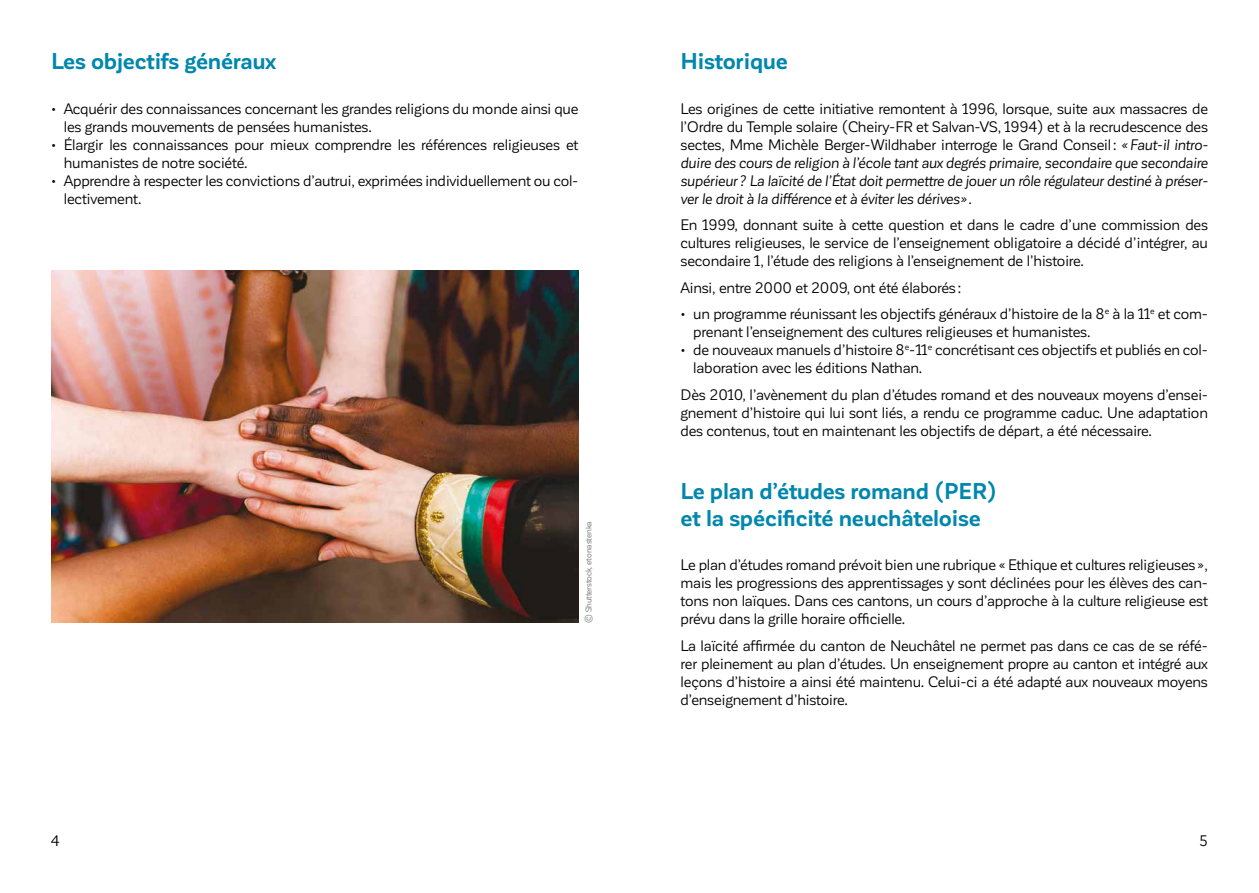
<style>
.page{position:relative;width:1259px;height:893px;background:#fff}
.page>*{position:absolute;margin:0;border:0;box-sizing:border-box;transform-origin:0 0}
.t1{font:700 22.5px/27px "Corporative Sans";letter-spacing:-.01em;color:#0087ad}
.t2{font:15px/18px "Corporative Sans";letter-spacing:-.01em;color:#000}
.t3{font:italic 15px/18px "Corporative Sans";letter-spacing:-.01em;color:#000;text-align:justify}
.t4{font:8.25px "Corporative Sans";letter-spacing:-.01em;color:#706f6f}
.s1{font-style:normal}
</style>
<div class="page">
<img style="left:51px;top:270px;width:527px;height:353px">
<h1 class="t1" style="left:51px;top:48px;width:227px">Les objectifs généraux</h1>
<p class="t2" style="left:64px;top:100px;width:516px;text-indent:-13px">• Acquérir des connaissances concernant les grandes religions du monde ainsi que les grands mouvements de pensées humanistes.</p>
<p class="t2" style="left:64px;top:136px;width:516px;text-indent:-13px">• Élargir les connaissances pour mieux comprendre les références religieuses et humanistes de notre société.</p>
<p class="t2" style="left:64px;top:172px;width:516px;text-indent:-13px">• Apprendre à respecter les convictions d’autrui, exprimées individuellement ou col&shy;lectivement.</p>
<p class="t4" style="left:584px;top:623px;width:103px;rotate:-90deg">© Shutterstock, etonastenka</p>
<h1 class="t1" style="left:680px;top:48px;width:109px">Historique</h1>
<p class="t3" style="left:680px;top:100px;width:529px"><span class="s1">Les origines de cette initiative remontent à 1996, lorsque, suite aux massacres de l’Ordre du Temple solaire (Cheiry-FR et Salvan-VS, 1994) et à la recrudescence des sectes, Mme Michèle Berger-Wildhaber interroge le Grand Conseil :</span> «Faut-il intro&shy;duire des cours de religion à l’école tant aux degrés primaire, secondaire que secondaire supérieur ? La laïcité de l’État doit permettre de jouer un rôle régulateur destiné à préser&shy;ver le droit à la différence et à éviter les dérives ».</p>
<p class="t2" style="left:680px;top:216px;width:529px;text-align:justify">En 1999, donnant suite à cette question et dans le cadre d’une commission des cultures religieuses, le service de l’enseignement obligatoire a décidé d’intégrer, au secondaire 1, l’étude des religions à l’enseignement de l’histoire.</p>
<p class="t2" style="left:680px;top:279px;width:282px">Ainsi, entre 2000 et 2009, ont été élaborés :</p>
<p class="t2" style="left:693px;top:305px;width:516px;text-indent:-13px">• un programme réunissant les objectifs généraux d’histoire de la 8<sup>e</sup> à la 11<sup>e</sup> et com&shy;prenant l’enseignement des cultures religieuses et humanistes.</p>
<p class="t2" style="left:693px;top:341px;width:516px;text-indent:-13px">• de nouveaux manuels d’histoire 8<sup>e</sup>-11<sup>e</sup> concrétisant ces objectifs et publiés en col&shy;laboration avec les éditions Nathan.</p>
<p class="t2" style="left:680px;top:386px;width:529px;text-align:justify">Dès 2010, l’avènement du plan d’études romand et des nouveaux moyens d’ensei&shy;gnement d’histoire qui lui sont liés, a rendu ce programme caduc. Une adaptation des contenus, tout en maintenant les objectifs de départ, a été nécessaire.</p>
<h1 class="t1" style="left:680px;top:478px;width:318px">Le plan d’études romand (PER) et la spécificité neuchâteloise</h1>
<p class="t2" style="left:680px;top:556px;width:529px;text-align:justify">Le plan d’études romand prévoit bien une rubrique «Ethique et cultures religieuses », mais les progressions des apprentissages y sont déclinées pour les élèves des can&shy;tons non laïques. Dans ces cantons, un cours d’approche à la culture religieuse est prévu dans la grille horaire officielle.</p>
<p class="t2" style="left:680px;top:637px;width:529px;text-align:justify">La laïcité affirmée du canton de Neuchâtel ne permet pas dans ce cas de se réfé&shy;rer pleinement au plan d’études. Un enseignement propre au canton et intégré aux leçons d’histoire a ainsi été maintenu. Celui-ci a été adapté aux nouveaux moyens d’enseignement d’histoire.</p>
<p class="t2" style="left:51px;top:831px;width:10px">4</p>
<p class="t2" style="left:1199px;top:831px;width:10px">5</p>
</div>
